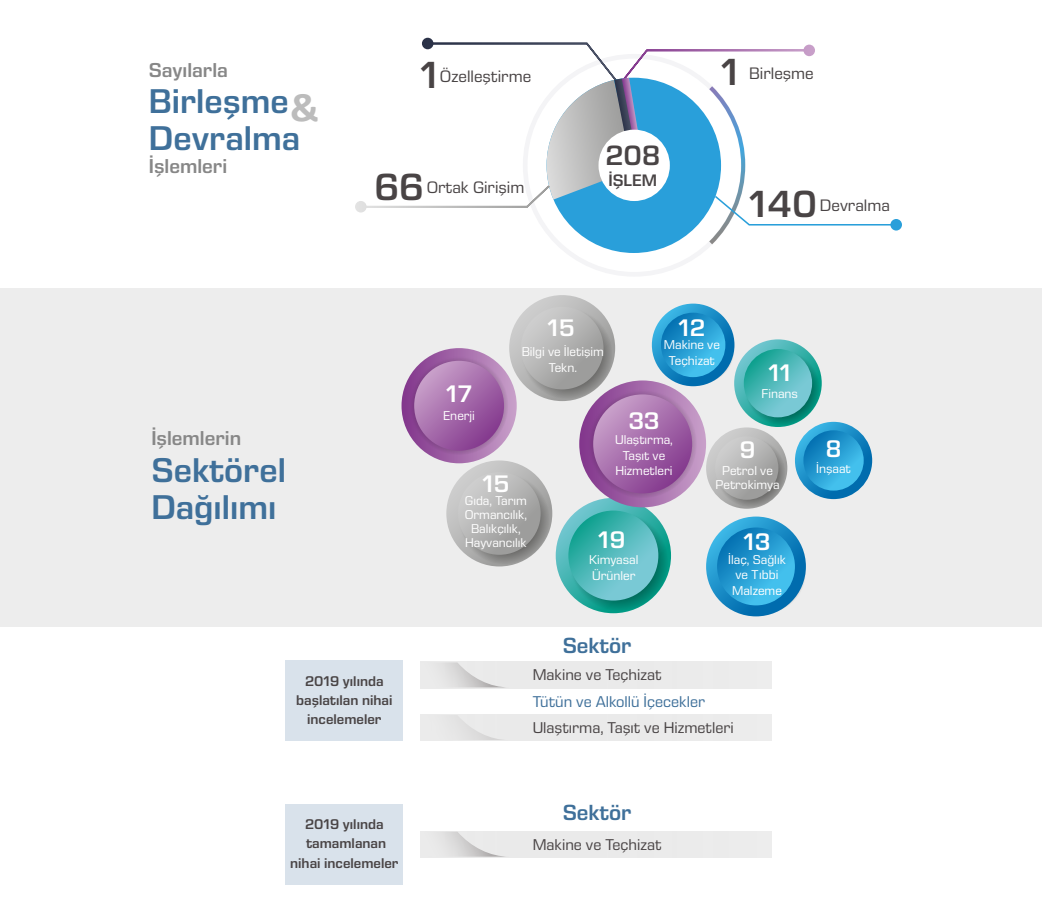
<style>
.page{position:relative;width:1042px;height:900px;background:#fff}
.page>*{position:absolute;margin:0;border:0;box-sizing:border-box;transform-origin:0 0}
.t1{font:700 41.12px "Calibri";color:#bcbcbc}
.t2{font:600 38.5px "Eurostile Next LT Pro";color:#494445}
.t3{font:600 35px/36.9px "Eurostile Next LT Pro";color:#3f709a}
.t4{font:600 28.35px "Eurostile Next LT Pro";color:#494445}
.t5{font:600 24.32px "Eurostile Next LT Pro";color:#fff}
.t6{font:600 22.22px "Eurostile Next LT Pro";color:#3f709a}
.t7{font:600 20.47px "Eurostile Next LT Pro";color:#878787}
.t8{font:16.97px "Eurostile Next LT Pro";color:#494445}
.t9{font:600 16.97px "Eurostile Next LT Pro";color:#494445}
.t10{font:15.92px "Eurostile Next LT Pro";color:#494445}
.t11{font:15.92px "Eurostile Next LT Pro";color:#3f709a}
.t12{font:600 14.35px/19.1px "Eurostile Next LT Pro";color:#494445;text-align:center}
.t13{font:12.95px/15.6px "Eurostile Next LT Pro";color:#fff;text-align:center}
</style>
<div class="page">
<div style="left:0;top:288px;width:1042px;height:338px;background:#ededed"></div>
<svg style="left:557px;top:244px;width:156px;height:32px"></svg>
<svg style="left:355px;top:38px;width:543px;height:206px"></svg>
<div style="left:890px;top:219px;width:12px;height:11px;background:#299fda;border-radius:50%"></div>
<div style="left:598px;top:130px;width:72px;height:71px;background:#fff;border-radius:50%"></div>
<svg style="left:556px;top:498px;width:115px;height:115px;background:#48b5b3"></svg>
<svg style="left:569px;top:512px;width:99px;height:98px;background:#0c8c7c"></svg>
<svg style="left:568px;top:510px;width:90px;height:90px;background:#53babc"></svg>
<svg style="left:652px;top:303px;width:82px;height:83px;background:#1d8cc5"></svg>
<svg style="left:661px;top:313px;width:64px;height:64px;background:#289fd4"></svg>
<svg style="left:706px;top:516px;width:100px;height:100px;background:#1d8cc5"></svg>
<svg style="left:717px;top:527px;width:78px;height:78px;background:#299fd4"></svg>
<svg style="left:795px;top:422px;width:77px;height:77px;background:#1a8bc5"></svg>
<svg style="left:803px;top:430px;width:60px;height:60px;background:#289ed4"></svg>
<svg style="left:509px;top:295px;width:106px;height:106px;background:#bebebd"></svg>
<svg style="left:522px;top:308px;width:90px;height:91px"></svg>
<svg style="left:521px;top:307px;width:82px;height:82px;background:#b2b2b1"></svg>
<svg style="left:446px;top:460px;width:106px;height:106px;background:#bebebe"></svg>
<svg style="left:459px;top:474px;width:90px;height:90px"></svg>
<svg style="left:458px;top:472px;width:83px;height:83px;background:#b1b1b1"></svg>
<svg style="left:706px;top:427px;width:81px;height:81px"></svg>
<svg style="left:716px;top:437px;width:69px;height:70px"></svg>
<svg style="left:715px;top:436px;width:63px;height:64px;background:#b2b2b1"></svg>
<svg style="left:734px;top:339px;width:88px;height:88px;background:#50b9b7"></svg>
<svg style="left:745px;top:350px;width:74px;height:75px"></svg>
<svg style="left:744px;top:349px;width:68px;height:68px;background:#53babb"></svg>
<svg style="left:401px;top:348px;width:116px;height:115px;background:#a76fad"></svg>
<svg style="left:410px;top:356px;width:98px;height:99px"></svg>
<svg style="left:414px;top:361px;width:90px;height:89px;background:#a56bab"></svg>
<svg style="left:579px;top:380px;width:127px;height:127px;background:#a66dac"></svg>
<svg style="left:588px;top:390px;width:109px;height:108px;background:#9a629f"></svg>
<svg style="left:593px;top:394px;width:99px;height:99px;background:#a56bab"></svg>
<div style="left:421px;top:661px;width:350px;height:27px;background:#eaeaea"></div>
<svg style="left:420px;top:662px;width:82px;height:25px"></svg>
<svg style="left:420px;top:715px;width:1px;height:25px"></svg>
<div style="left:421px;top:714px;width:350px;height:26px;background:#eaeaea"></div>
<div style="left:285px;top:660px;width:118px;height:80px;background:#d9e2eb"></div>
<div style="left:421px;top:831px;width:350px;height:26px;background:#eaeaea"></div>
<svg style="left:420px;top:831px;width:79px;height:25px"></svg>
<div style="left:285px;top:804px;width:118px;height:80px;background:#d9e2eb"></div>
<h3 class="t7" style="left:149px;top:58px;width:81px">Sayılarla</h3>
<h3 class="t3" style="left:149px;top:83px;width:153px">Birleşme<br>Devralma</h3>
<h3 class="t7" style="left:149px;top:154px;width:80px">İşlemleri</h3>
<h1 class="t1" style="left:290px;top:81px;width:31px">&amp;</h1>
<h3 class="t7" style="left:151px;top:427px;width:91px">İşlemlerin</h3>
<h3 class="t3" style="left:151px;top:452px;width:136px">Sektörel<br>Dağılımı</h3>
<h2 class="t2" style="left:420px;top:54px;width:20px">1</h2>
<h3 class="t8" style="left:440px;top:67px;width:93px">Özelleştirme</h3>
<h2 class="t2" style="left:374px;top:165px;width:51px">66</h2>
<h3 class="t8" style="left:427px;top:178px;width:99px">Ortak Girişim</h3>
<h3 class="t4" style="left:605px;top:140px;width:56px">208</h3>
<h3 class="t9" style="left:608px;top:171px;width:50px">İŞLEM</h3>
<h2 class="t2" style="left:721px;top:51px;width:20px">1</h2>
<h3 class="t8" style="left:749px;top:64px;width:66px">Birleşme</h3>
<h2 class="t2" style="left:749px;top:182px;width:69px">140</h2>
<h3 class="t8" style="left:820px;top:195px;width:71px">Devralma</h3>
<h3 class="t5" style="left:446px;top:380px;width:27px">17</h3>
<p class="t13" style="left:443px;top:408px;width:33px">Enerji</p>
<h3 class="t5" style="left:547px;top:314px;width:28px">15</h3>
<p class="t13" style="left:528px;top:338px;width:41px">Bilgi ve</p>
<p class="t13" style="left:522px;top:344px;width:84px">Bilgi ve İletişim<br>Tekn.</p>
<h3 class="t5" style="left:678px;top:314px;width:28px">12</h3>
<p class="t13" style="left:664px;top:337px;width:58px">Makine ve<br>Teçhizat</p>
<h3 class="t5" style="left:628px;top:407px;width:33px">33</h3>
<h3 class="t5" style="left:768px;top:359px;width:24px">11</h3>
<p class="t13" style="left:761px;top:385px;width:38px">Finans</p>
<p class="t13" style="left:615px;top:432px;width:59px">Ulaştırma,<br>Taşıt ve<br>Hizmetleri</p>
<h3 class="t5" style="left:826px;top:435px;width:17px">8</h3>
<h3 class="t5" style="left:740px;top:436px;width:17px">9</h3>
<p class="t13" style="left:816px;top:460px;width:36px">İnşaat</p>
<h3 class="t5" style="left:482px;top:470px;width:28px">15</h3>
<p class="t13" style="left:715px;top:463px;width:66px;line-height:13.8px">Petrol ve<br>Petrokimya</p>
<p class="t13" style="left:465px;top:494px;width:64px;line-height:13.8px">Gıda, Tarım<br>Ormancılık,<br>Balıkçılık,<br>Hayvancılık</p>
<h3 class="t5" style="left:598px;top:526px;width:29px">19</h3>
<p class="t13" style="left:589px;top:552px;width:51px;text-align:left">Kimyasal<br>Ürünler</p>
<h3 class="t5" style="left:743px;top:527px;width:29px">13</h3>
<p class="t13" style="left:728px;top:551px;width:59px;text-align:left">İlaç, Sağlık ve Tıbbi<br>Malzeme</p>
<h3 class="t6" style="left:563px;top:633px;width:70px">Sektör</h3>
<p class="t10" style="left:533px;top:666px;width:130px">Makine ve Teçhizat</p>
<p class="t11" style="left:533px;top:692px;width:174px">Tütün ve Alkollü İçecekler</p>
<p class="t10" style="left:533px;top:719px;width:202px">Ulaştırma, Taşıt ve Hizmetleri</p>
<p class="t12" style="left:296px;top:671px;width:98px">2019 yılında başlatılan nihai incelemeler</p>
<h3 class="t6" style="left:563px;top:682px;width:70px">Sektör</h3>
<p class="t10" style="left:533px;top:715px;width:130px">Makine ve Teçhizat</p>
<p class="t12" style="left:290px;top:815px;width:110px">2019 yılında tamamlanan nihai incelemeler</p>
<h3 class="t6" style="left:563px;top:800px;width:70px">Sektör</h3>
<p class="t10" style="left:533px;top:835px;width:130px">Makine ve Teçhizat</p>
</div>
